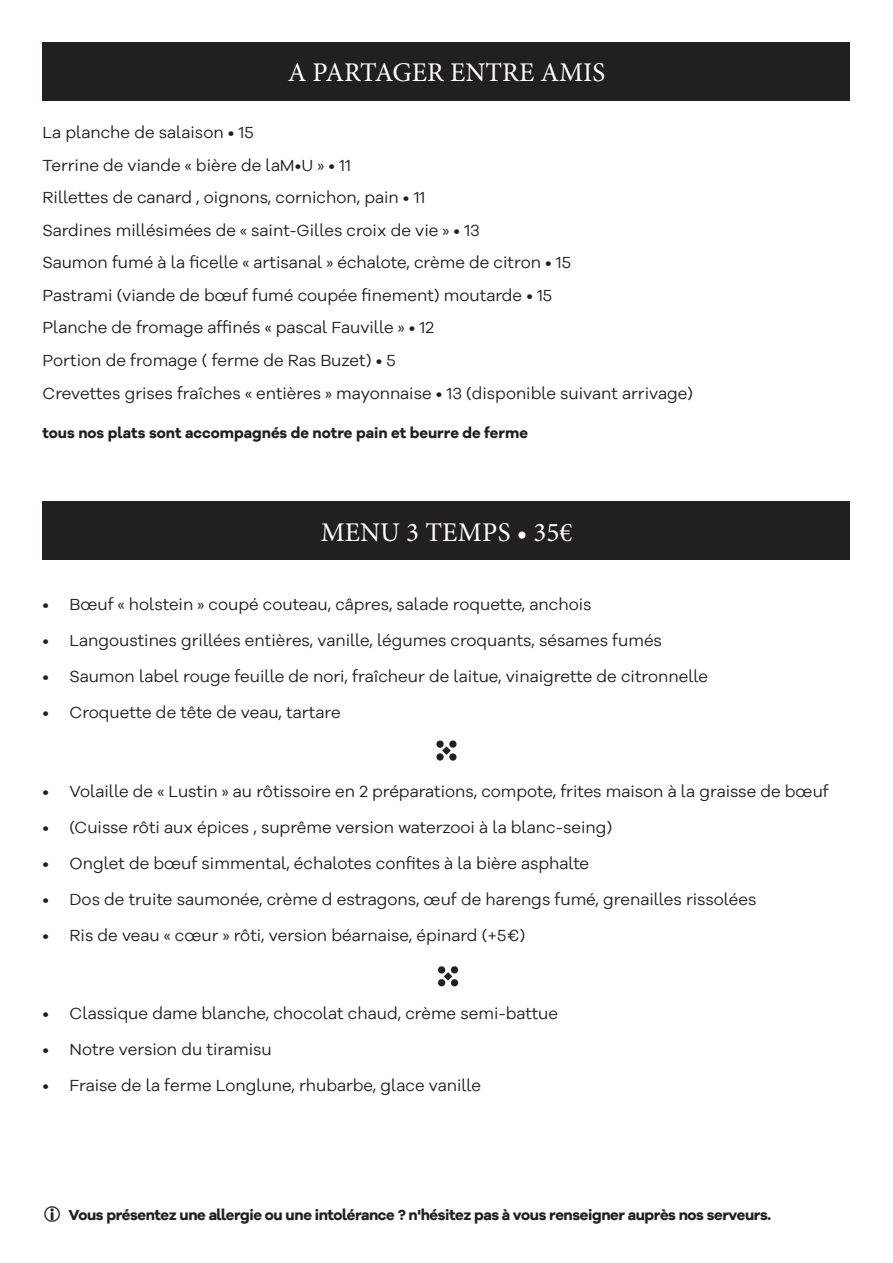
<style>
.page{position:relative;width:893px;height:1263px;background:#fff}
.page>*{position:absolute;margin:0;border:0;box-sizing:border-box;transform-origin:0 0}
.t1{font:27px "Minion Pro";color:#fff}
.t2{font:16.5px/32.5px "Galano Grotesque Alt W00";color:#231f20}
.t3{font:700 15px "Galano Grotesque Alt W00";letter-spacing:-.025em;color:#231f20}
.t4{font:700 15px "Galano Grotesque Alt W00";color:#231f20}
</style>
<div class="page">
<div style="left:43px;top:502px;width:807px;height:58px;background:#231f20"></div>
<div style="left:43px;top:43px;width:807px;height:58px;background:#231f20"></div>
<svg style="left:436px;top:740px;width:21px;height:21px"></svg>
<svg style="left:438px;top:966px;width:20px;height:21px"></svg>
<h1 class="t1" style="left:288px;top:55px;width:319px">A PARTAGER ENTRE AMIS</h1>
<p class="t2" style="left:43px;top:116px;width:652px">La planche de salaison • 15<br>Terrine de viande « bière de laM•U » • 11<br>Rillettes de canard , oignons, cornichon, pain • 11<br>Sardines millésimées de « saint-Gilles croix de vie » • 13<br>Saumon fumé à la ficelle « artisanal » échalote, crème de citron • 15<br>Pastrami (viande de bœuf fumé coupée finement) moutarde • 15<br>Planche de fromage affinés « pascal Fauville » • 12<br>Portion de fromage ( ferme de Ras Buzet) • 5<br>Crevettes grises fraîches « entières » mayonnaise • 13 (disponible suivant arrivage)</p>
<p class="t4" style="left:43px;top:423px;width:487px">tous nos plats sont accompagnés de notre pain et beurre de ferme</p>
<h1 class="t1" style="left:321px;top:514px;width:253px">MENU 3 TEMPS • 35€</h1>
<p class="t2" style="left:43px;top:588px;width:550px">• Bœuf « holstein » coupé couteau, câpres, salade roquette, anchois</p>
<p class="t2" style="left:43px;top:624px;width:621px">• Langoustines grillées entières, vanille, légumes croquants, sésames fumés</p>
<p class="t2" style="left:43px;top:660px;width:667px">• Saumon label rouge feuille de nori, fraîcheur de laitue, vinaigrette de citronnelle</p>
<p class="t2" style="left:43px;top:696px;width:300px">• Croquette de tête de veau, tartare</p>
<p class="t2" style="left:43px;top:774px;width:788px">• Volaille de « Lustin » au rôtissoire en 2 préparations, compote, frites maison à la graisse de bœuf</p>
<p class="t2" style="left:43px;top:810px;width:571px">• (Cuisse rôti aux épices , suprême version waterzooi à la blanc-seing)</p>
<p class="t2" style="left:43px;top:846px;width:548px">• Onglet de bœuf simmental, échalotes confites à la bière asphalte</p>
<p class="t2" style="left:43px;top:882px;width:715px">• Dos de truite saumonée, crème d estragons, œuf de harengs fumé, grenailles rissolées</p>
<p class="t2" style="left:43px;top:918px;width:484px">• Ris de veau « cœur » rôti, version béarnaise, épinard (+5€)</p>
<p class="t2" style="left:43px;top:997px;width:517px">• Classique dame blanche, chocolat chaud, crème semi-battue</p>
<p class="t2" style="left:43px;top:1033px;width:231px">• Notre version du tiramisu</p>
<p class="t2" style="left:43px;top:1069px;width:440px">• Fraise de la ferme Longlune, rhubarbe, glace vanille</p>
<p class="t3" style="left:69px;top:1206px;width:704px">Vous présentez une allergie ou une intolérance ? n'hésitez pas à vous renseigner auprès nos serveurs.</p>
</div>
